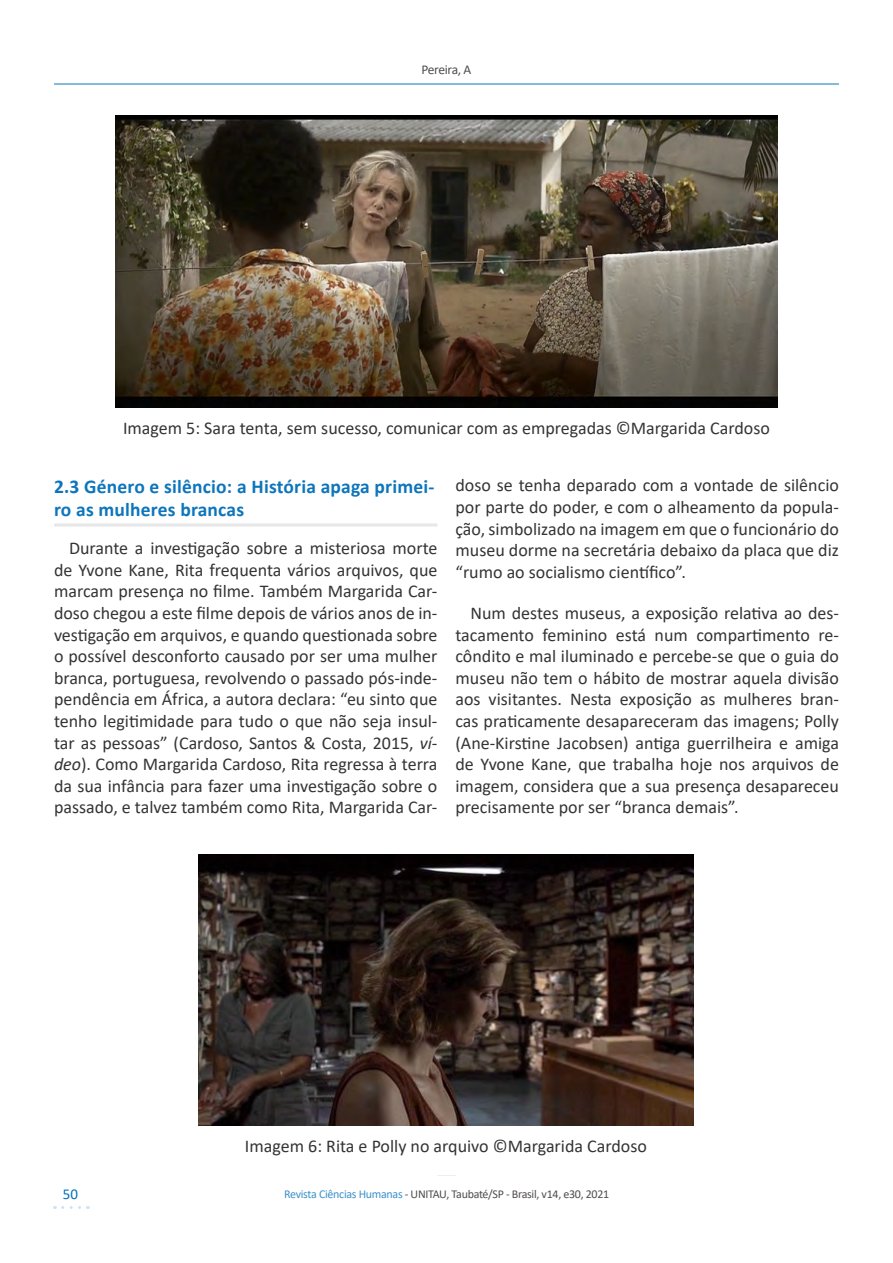
<style>
.page{position:relative;width:893px;height:1263px;background:#fff}
.page>*{position:absolute;margin:0;border:0;box-sizing:border-box;transform-origin:0 0}
.t1{font:700 19.5px/23.4px "Calibri";letter-spacing:.01em;color:#0d75bb}
.t2{font:18px/21.6px "Calibri";color:#343433;text-align:justify}
.t3{font:18px "Times New Roman";color:#0070c0}
.t4{font:15px "Calibri";color:#0070c0}
.t5{font:13.5px "Calibri";letter-spacing:-.03em;color:#504d4c}
.t6{font:12px "Calibri";letter-spacing:-.025em;color:#504d4c}
.s1{font-style:italic}
.s2{color:#3d91c9}
</style>
<div class="page">
<hr style="left:54px;top:84px;width:785px;height:1px;background:#0d75bb">
<svg style="left:63px;top:1206px;width:25px;height:3px"></svg>
<hr style="left:54px;top:523px;width:383px;height:3px;background:#e6e7e8">
<img style="left:116px;top:115px;width:661px;height:293px">
<img style="left:198px;top:854px;width:495px;height:272px">
<p class="t5" style="left:422px;top:60px;width:51px">Pereira, A</p>
<p class="t2" style="left:123px;top:417px;width:648px">Imagem 5: Sara tenta, sem sucesso, comunicar com as empregadas ©Margarida Cardoso</p>
<p class="t1" style="left:54px;top:474px;width:382px">2.3 Género e silêncio: a História apaga primei&shy;ro as mulheres brancas</p>
<p class="t2" style="left:54px;top:537px;width:385px;text-indent:15px">Durante a investigação sobre a misteriosa morte de Yvone Kane, Rita frequenta vários arquivos, que marcam presença no filme. Também Margarida Car&shy;doso chegou a este filme depois de vários anos de in&shy;vestigação em arquivos, e quando questionada sobre o possível desconforto causado por ser uma mulher branca, portuguesa, revolvendo o passado pós-inde&shy;pendência em África, a autora declara: “eu sinto que tenho legitimidade para tudo o que não seja insul&shy;tar as pessoas” (Cardoso, Santos &amp; Costa, 2015, <span class="s1">ví&shy;deo</span>). Como Margarida Cardoso, Rita regressa à terra da sua infância para fazer uma investigação sobre o passado, e talvez também como Rita, Margarida Car-</p>
<p class="t2" style="left:455px;top:474px;width:385px">doso se tenha deparado com a vontade de silêncio por parte do poder, e com o alheamento da popula&shy;ção, simbolizado na imagem em que o funcionário do museu dorme na secretária debaixo da placa que diz “rumo ao socialismo científico”.</p>
<p class="t2" style="left:455px;top:602px;width:385px;text-indent:15px">Num destes museus, a exposição relativa ao des&shy;tacamento feminino está num compartimento re&shy;côndito e mal iluminado e percebe-se que o guia do museu não tem o hábito de mostrar aquela divisão aos visitantes. Nesta exposição as mulheres bran&shy;cas praticamente desapareceram das imagens; Polly (Ane-Kirstine Jacobsen) antiga guerrilheira e amiga de Yvone Kane, que trabalha hoje nos arquivos de imagem, considera que a sua presença desapareceu precisamente por ser “branca demais”.</p>
<p class="t2" style="left:245px;top:1134px;width:403px">Imagem 6: Rita e Polly no arquivo ©Margarida Cardoso</p>
<p class="t3" style="left:438px;top:1161px;width:19px">—</p>
<p class="t4" style="left:63px;top:1183px;width:17px">50</p>
<p class="t6" style="left:284px;top:1186px;width:327px"><span class="s2">Revista Ciências Humanas</span> - UNITAU, Taubaté/SP - Brasil, v14, e30, 2021</p>
</div>
